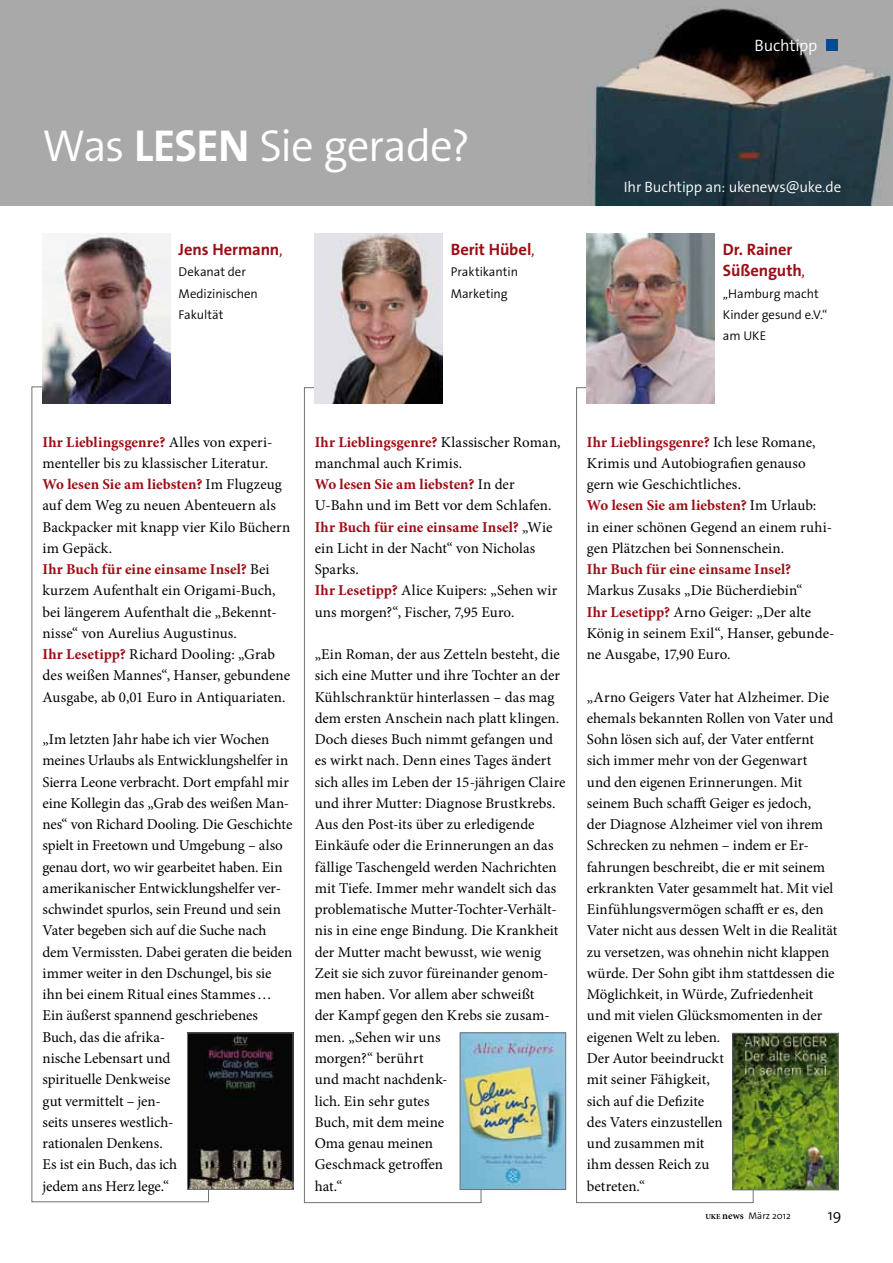
<style>
.page{position:relative;width:893px;height:1263px;background:#fff}
.page>*{position:absolute;margin:0;border:0;box-sizing:border-box;transform-origin:0 0}
.t1{font:300 45px "The Sans Os F";letter-spacing:-.025em;color:#fff}
.t2{font:700 16.5px/21.3px "The Sans Os F";letter-spacing:-.005em;color:#9d0d15}
.t3{font:300 16.5px "The Sans Os F";letter-spacing:-.015em;color:#fff}
.t4{font:15px/21.3px "Minion Pro";color:#000}
.t5{font:300 15px "The Sans Os F";letter-spacing:-.01em;color:#fff}
.t6{font:700 15px "Minion Pro";letter-spacing:.01em;color:#9d0d15}
.t7{font:300 15px "The Sans Os F";color:#000}
.t8{font:300 12.75px/21.3px "The Sans Os F";letter-spacing:-.005em;color:#000}
.t9{font:300 9.75px "The Sans Os F";color:#000}
.s1{font-weight:700}
.s2{font-weight:300}
.s3{font-weight:700;color:#9d0d15}
.s4{font-family:"Minion Pro";font-weight:700;font-size:7.5px}
.s5{font-family:"Minion Pro";font-weight:600;font-size:10.5px}
</style>
<div class="page">
<svg style="left:304px;top:387px;width:178px;height:816px"></svg>
<svg style="left:576px;top:387px;width:178px;height:816px"></svg>
<svg style="left:31px;top:386px;width:178px;height:816px"></svg>
<img style="left:43px;top:234px;width:127px;height:170px">
<img style="left:315px;top:234px;width:127px;height:170px">
<img style="left:587px;top:234px;width:127px;height:170px">
<img style="left:189px;top:1034px;width:102px;height:154px">
<div style="left:187px;top:1032px;width:106px;height:158px;border:1px solid #707172"></div>
<img style="left:462px;top:1034px;width:102px;height:154px">
<div style="left:460px;top:1032px;width:106px;height:158px;border:1px solid #707172"></div>
<img style="left:734px;top:1035px;width:103px;height:153px">
<div style="left:732px;top:1033px;width:107px;height:157px;border:1px solid #707172"></div>
<img style="left:0;top:0;width:893px;height:206px">
<div style="left:826px;top:40px;width:12px;height:11px;background:#004b92"></div>
<h1 class="t1" style="left:43px;top:117px;width:429px">Was <span class="s1">LESEN</span> Sie gerade?</h1>
<p class="t2" style="left:179px;top:239px;width:106px">Jens Hermann<span class="s2">,</span></p>
<p class="t8" style="left:179px;top:262px;width:81px">Dekanat der<br>Medizinischen<br>Fakultät</p>
<p class="t2" style="left:451px;top:239px;width:86px">Berit Hübel<span class="s2">,</span></p>
<p class="t8" style="left:451px;top:262px;width:69px">Praktikantin<br>Marketing</p>
<p class="t3" style="left:755px;top:35px;width:64px">Buchtipp</p>
<p class="t5" style="left:624px;top:177px;width:219px">Ihr Buchtipp an: ukenews@uke.de</p>
<p class="t2" style="left:723px;top:239px;width:84px">Dr. Rainer<br>Süßenguth<span class="s2">,</span></p>
<p class="t8" style="left:723px;top:283px;width:106px">„Hamburg macht<br>Kinder gesund e.V.“ am UKE</p>
<p class="t4" style="left:43px;top:431px;width:249px"><span class="s3">Ihr Lieblingsgenre?</span> Alles von experi&shy;menteller bis zu klassischer Literatur.<br><span class="s3">Wo lesen Sie am liebsten?</span> Im Flugzeug auf dem Weg zu neuen Abenteuern als Backpacker mit knapp vier Kilo Büchern im Gepäck.<br><span class="s3">Ihr Buch für eine einsame Insel?</span> Bei kurzem Aufenthalt ein Origami-Buch, bei längerem Aufenthalt die „Bekennt&shy;nisse“ von Aurelius Augustinus.<br><span class="s3">Ihr Lesetipp?</span> Richard Dooling: „Grab des weißen Mannes“, Hanser, gebundene Ausgabe, ab 0,01 Euro in Antiquariaten.</p>
<p class="t4" style="left:43px;top:729px;width:251px">„Im letzten Jahr habe ich vier Wochen meines Urlaubs als Entwicklungshelfer in<br>Sierra Leone verbracht. Dort empfahl mir eine Kollegin das „Grab des weißen Man&shy;nes“ von Richard Dooling. Die Geschichte spielt in Freetown und Umgebung – also genau dort, wo wir gearbeitet haben. Ein amerikanischer Entwicklungshelfer ver&shy;schwindet spurlos, sein Freund und sein<br>Vater begeben sich auf die Suche nach dem Vermissten. Dabei geraten die beiden immer weiter in den Dschungel, bis sie ihn bei einem Ritual eines Stammes…<br>Ein äußerst spannend geschriebenes<br>Buch, das die afrika-<br>nische Lebensart und<br>spirituelle Denkweise<br>gut vermittelt – jen-<br>seits unseres westlich-<br>rationalen Denkens.<br>Es ist ein Buch, das ich<br>jedem ans Herz lege.“</p>
<p class="t4" style="left:315px;top:431px;width:247px"><span class="s3">Ihr Lieblingsgenre?</span> Klassischer Roman, manchmal auch Krimis.<br><span class="s3">Wo lesen Sie am liebsten?</span> In der<br>U-Bahn und im Bett vor dem Schlafen.<br><span class="s3">Ihr Buch für eine einsame Insel?</span> „Wie ein Licht in der Nacht“ von Nicholas<br>Sparks.<br><span class="s3">Ihr Lesetipp?</span> Alice Kuipers: „Sehen wir uns morgen?“, Fischer, 7,95 Euro.</p>
<p class="t4" style="left:315px;top:644px;width:252px">„Ein Roman, der aus Zetteln besteht, die sich eine Mutter und ihre Tochter an der<br>Kühlschranktür hinterlassen – das mag dem ersten Anschein nach platt klingen.<br>Doch dieses Buch nimmt gefangen und es wirkt nach. Denn eines Tages ändert sich alles im Leben der 15-jährigen Claire und ihrer Mutter: Diagnose Brustkrebs.<br>Aus den Post-its über zu erledigende<br>Einkäufe oder die Erinnerungen an das fällige Taschengeld werden Nachrichten mit Tiefe. Immer mehr wandelt sich das problematische Mutter-Tochter-Verhält&shy;nis in eine enge Bindung. Die Krankheit der Mutter macht bewusst, wie wenig<br>Zeit sie sich zuvor füreinander genom&shy;men haben. Vor allem aber schweißt<br>der Kampf gegen den Krebs sie zusam&shy;men. „Sehen wir uns<br>morgen?“ berührt<br>und macht nachdenk-<br>lich. Ein sehr gutes<br>Buch, mit dem meine<br>Oma genau meinen<br>Geschmack getroffen<br>hat.“</p>
<p class="t4" style="left:587px;top:431px;width:247px"><span class="s3">Ihr Lieblingsgenre?</span> Ich lese Romane, Krimis und Autobiografien genauso gern wie Geschichtliches.<br><span class="s3">Wo lesen Sie am liebsten?</span> Im Urlaub: in einer schönen Gegend an einem ruhi&shy;gen Plätzchen bei Sonnenschein.</p>
<p class="t6" style="left:587px;top:559px;width:206px">Ihr Buch für eine einsame Insel?</p>
<p class="t4" style="left:587px;top:580px;width:249px">Markus Zusaks „Die Bücherdiebin“<br><span class="s3">Ihr Lesetipp?</span> Arno Geiger: „Der alte König in seinem Exil“, Hanser, gebunde&shy;ne Ausgabe, 17,90 Euro.</p>
<p class="t4" style="left:587px;top:686px;width:252px">„Arno Geigers Vater hat Alzheimer. Die ehemals bekannten Rollen von Vater und<br>Sohn lösen sich auf, der Vater entfernt sich immer mehr von der Gegenwart<br>und den eigenen Erinnerungen. Mit seinem Buch schafft Geiger es jedoch,<br>der Diagnose Alzheimer viel von ihrem<br>Schrecken zu nehmen – indem er Er&shy;fahrungen beschreibt, die er mit seinem erkrankten Vater gesammelt hat. Mit viel<br>Einfühlungsvermögen schafft er es, den<br>Vater nicht aus dessen Welt in die Realität zu versetzen, was ohnehin nicht klappen würde. Der Sohn gibt ihm stattdessen die<br>Möglichkeit, in Würde, Zufriedenheit und mit vielen Glücksmomenten in der eigenen Welt zu leben.<br>Der Autor beeindruckt<br>mit seiner Fähigkeit,<br>sich auf die Defizite<br>des Vaters einzustellen<br>und zusammen mit<br>ihm dessen Reich zu<br>betreten.“</p>
<p class="t9" style="left:705px;top:1210px;width:87px"><span class="s4">UKE</span> <span class="s5">news</span> März 2012</p>
<p class="t7" style="left:828px;top:1205px;width:15px">19</p>
</div>
